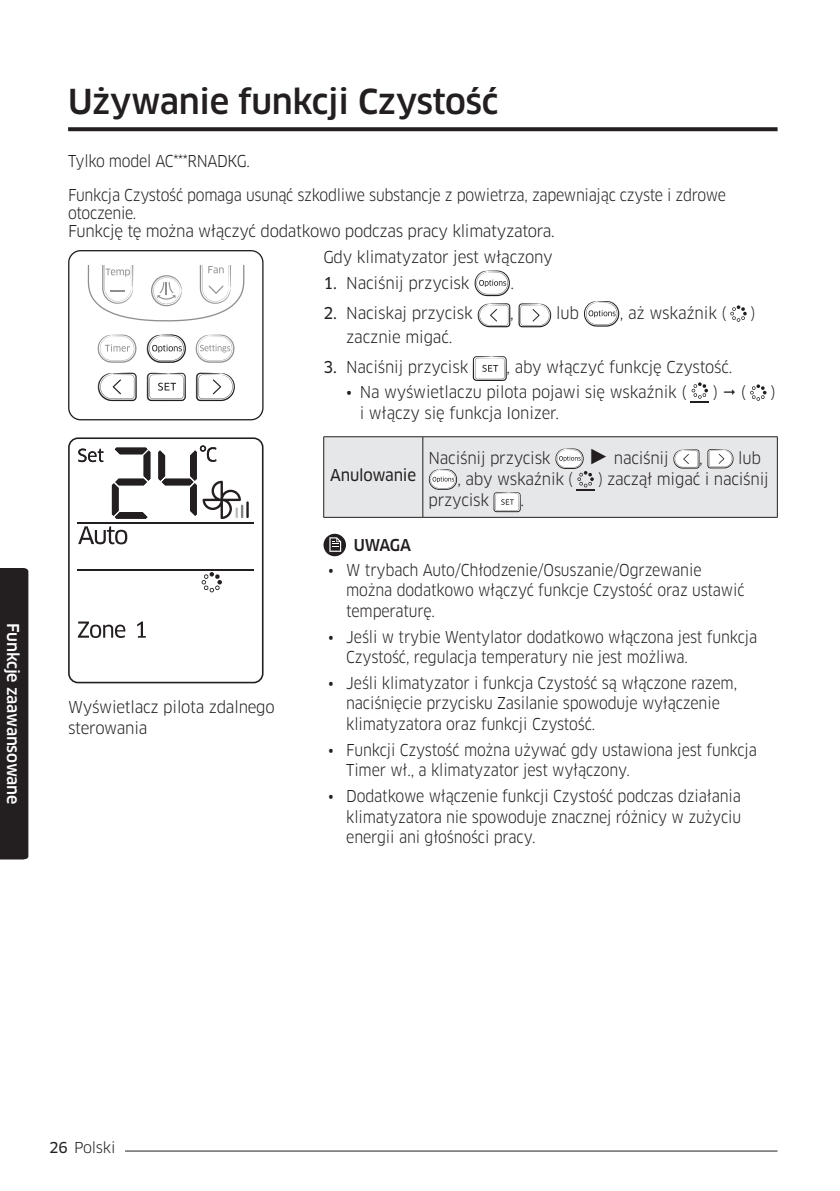
<style>
.page{position:relative;width:840px;height:1191px;background:#fff}
.page>*{position:absolute;margin:0;border:0;box-sizing:border-box;transform-origin:0 0}
.t1{font:500 33.6px "Samsung Clan Pro";letter-spacing:-.01em;color:#231f20}
.t2{font:16px/20.8px "Samsung Clan Pro";letter-spacing:-.01em;color:#231f20;scale:.9 1}
.t3{font:16px/20.8px "Samsung Clan Pro";letter-spacing:-.01em;color:#231f20;scale:.95 1}
.t4{font:16px "Samsung Clan Pro";letter-spacing:-.01em;color:#231f20;scale:.94 1}
.t5{font:16px "Samsung Clan Pro";letter-spacing:-.01em;color:#231f20;scale:.85 1}
.t6{font:500 16px "Samsung Clan Pro";letter-spacing:-.015em;color:#fff}
.t7{font:16px "Samsung Clan Pro News";letter-spacing:-.015em;color:#231f20;scale:.95 1}
.t8{font:500 16px "Samsung Clan Pro";letter-spacing:-.025em;color:#231f20;scale:.95 1}
.t9{font:14.8px "Samsung Clan Pro";letter-spacing:-.015em;color:#231f20}
.s1{font-family:"Samsung Clan Pro News"}
.s2{font-family:"Arial";font-size:22px}
</style>
<div class="page">
<svg style="left:68px;top:127px;width:709px;height:4px;background:#2f2b2c"></svg>
<hr style="left:74px;top:1150px;width:703px;height:1px;background:#231f20">
<div style="left:74px;top:1146px;width:51px;height:7px;background:#fff"></div>
<div style="left:0;top:568px;width:28px;height:291px;background:#231f20"></div>
<svg style="left:146px;top:334px;width:40px;height:29px"></svg>
<svg style="left:147px;top:373px;width:39px;height:28px"></svg>
<svg style="left:196px;top:373px;width:39px;height:28px"></svg>
<svg style="left:97px;top:373px;width:40px;height:28px"></svg>
<div style="left:68px;top:250px;width:195px;height:170px;border:1px solid #231f20;border-radius:12px"></div>
<svg style="left:474px;top:270px;width:36px;height:26px"></svg>
<svg style="left:477px;top:303px;width:33px;height:24px"></svg>
<svg style="left:518px;top:303px;width:33px;height:24px"></svg>
<svg style="left:584px;top:301px;width:35px;height:26px"></svg>
<svg style="left:730px;top:305px;width:16px;height:17px"></svg>
<svg style="left:472px;top:356px;width:34px;height:25px"></svg>
<svg style="left:690px;top:382px;width:18px;height:20px"></svg>
<svg style="left:750px;top:384px;width:16px;height:17px"></svg>
<hr style="left:323px;top:517px;width:99px;height:1px;background:#231f20">
<hr style="left:422px;top:517px;width:355px;height:1px;background:#231f20">
<hr style="left:323px;top:436px;width:99px;height:1px;background:#231f20">
<hr style="left:422px;top:436px;width:355px;height:1px;background:#231f20">
<hr style="left:776px;top:437px;width:1px;height:80px;background:#231f20">
<svg style="left:323px;top:437px;width:453px;height:80px;background:#e1e2e3"></svg>
<svg style="left:323px;top:534px;width:23px;height:22px"></svg>
<svg style="left:329px;top:537px;width:12px;height:15px"></svg>
<div style="left:68px;top:437px;width:195px;height:246px;border:2px solid #231f20;border-radius:9px"></div>
<hr style="left:77px;top:569px;width:177px;height:1px;background:#231f20">
<svg style="left:78px;top:526px;width:49px;height:18px"></svg>
<svg style="left:201px;top:572px;width:21px;height:20px"></svg>
<svg style="left:78px;top:621px;width:47px;height:17px"></svg>
<svg style="left:137px;top:621px;width:9px;height:16px"></svg>
<svg style="left:112px;top:447px;width:38px;height:72px"></svg>
<svg style="left:78px;top:448px;width:25px;height:14px"></svg>
<hr style="left:77px;top:522px;width:177px;height:1px;background:#231f20">
<svg style="left:158px;top:445px;width:91px;height:74px"></svg>
<p class="t6" style="left:22px;top:623px;width:182px;rotate:90deg">Funkcje zaawansowane</p>
<h1 class="t1" style="left:68px;top:82px;width:431px">Używanie funkcji Czystość</h1>
<p class="t2" style="left:68px;top:151px;width:203px">Tylko model AC***RNADKG.</p>
<p class="t2" style="left:68px;top:186px;width:732px;line-height:18px">Funkcja Czystość pomaga usunąć szkodliwe substancje z powietrza, zapewniając czyste i zdrowe otoczenie.<br>Funkcję tę można włączyć dodatkowo podczas pracy klimatyzatora.</p>
<p class="t3" style="left:323px;top:246px;width:243px">Gdy klimatyzator jest włączony</p>
<p class="t3" style="left:323px;top:273px;width:155px"><span class="s1">1.</span> Naciśnij przycisk</p>
<p class="t3" style="left:510px;top:273px;width:5px">.</p>
<p class="t3" style="left:323px;top:303px;width:159px"><span class="s1">2.</span> Naciskaj przycisk</p>
<p class="t3" style="left:510px;top:303px;width:5px">,</p>
<p class="t3" style="left:555px;top:303px;width:26px">lub</p>
<p class="t3" style="left:619px;top:303px;width:113px">, aż wskaźnik (</p>
<p class="t2" style="left:750px;top:303px;width:7px">)</p>
<p class="t3" style="left:346px;top:327px;width:113px">zacznie migać.</p>
<p class="t4" style="left:323px;top:357px;width:155px"><span class="s1">3.</span> Naciśnij przycisk</p>
<p class="t4" style="left:506px;top:357px;width:241px">, aby włączyć funkcję Czystość.</p>
<p class="t4" style="left:346px;top:382px;width:363px">• Na wyświetlaczu pilota pojawi się wskaźnik (</p>
<p class="t4" style="left:713px;top:382px;width:7px">)</p>
<p class="t4" style="left:740px;top:382px;width:7px">(</p>
<p class="t4" style="left:770px;top:382px;width:7px">)</p>
<p class="t4" style="left:359px;top:403px;width:213px">i włączy się funkcja Ionizer.</p>
<p class="t3" style="left:68px;top:696px;width:219px">Wyświetlacz pilota zdalnego sterowania</p>
<p class="t7" style="left:330px;top:465px;width:92px">Anulowanie</p>
<p class="t3" style="left:428px;top:448px;width:130px">Naciśnij przycisk</p>
<p class="t3" style="left:588px;top:448px;width:86px"><span class="s2">►</span> naciśnij</p>
<p class="t3" style="left:699px;top:448px;width:5px">,</p>
<p class="t3" style="left:737px;top:448px;width:25px">lub</p>
<p class="t3" style="left:457px;top:469px;width:123px">, aby wskaźnik (</p>
<p class="t5" style="left:598px;top:470px;width:201px">) zaczął migać i naciśnij</p>
<p class="t3" style="left:428px;top:490px;width:65px">przycisk</p>
<p class="t3" style="left:520px;top:490px;width:5px">.</p>
<p class="t8" style="left:353px;top:535px;width:62px">UWAGA</p>
<p class="t2" style="left:346px;top:559px;width:444px;text-indent:-18px">• W trybach Auto/Chłodzenie/Osuszanie/Ogrzewanie można dodatkowo włączyć funkcje Czystość oraz ustawić temperaturę.</p>
<p class="t2" style="left:346px;top:626px;width:458px;text-indent:-18px">• Jeśli w trybie Wentylator dodatkowo włączona jest funkcja<br>Czystość, regulacja temperatury nie jest możliwa.</p>
<p class="t2" style="left:346px;top:672px;width:435px;text-indent:-18px">• Jeśli klimatyzator i funkcja Czystość są włączone razem, naciśnięcie przycisku Zasilanie spowoduje wyłączenie klimatyzatora oraz funkcji Czystość.</p>
<p class="t2" style="left:346px;top:739px;width:457px;text-indent:-18px">• Funkcji Czystość można używać gdy ustawiona jest funkcja<br>Timer wł., a klimatyzator jest wyłączony.</p>
<p class="t2" style="left:346px;top:785px;width:440px;text-align:justify;text-indent:-18px">• Dodatkowe włączenie funkcji Czystość podczas działania klimatyzatora nie spowoduje znacznej różnicy w zużyciu energii ani głośności pracy.</p>
<p class="t9" style="left:49px;top:1139px;width:68px"><span class="s1">26</span> Polski</p>
</div>
